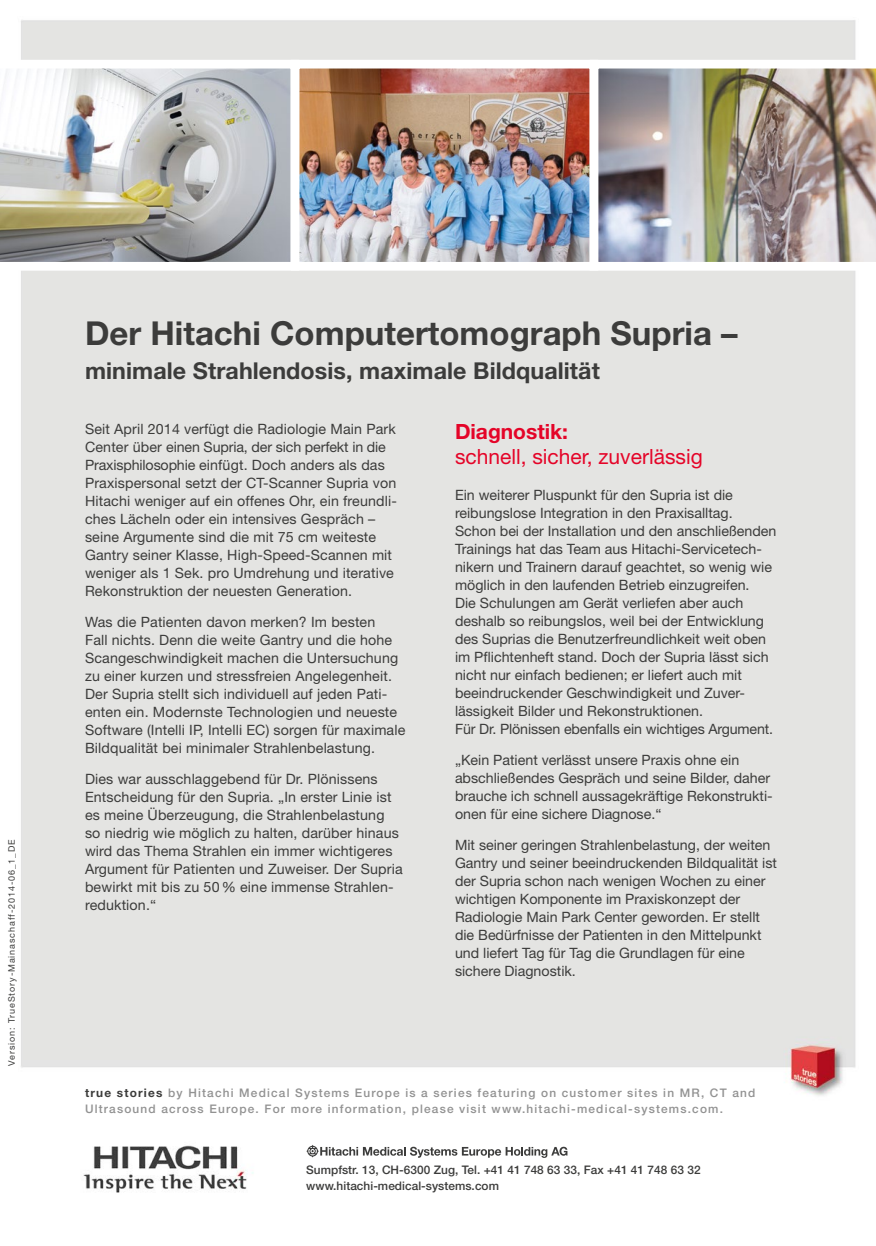
<style>
.page{position:relative;width:876px;height:1246px;background:#fff}
.page>*{position:absolute;margin:0;border:0;box-sizing:border-box;transform-origin:0 0}
.headline_a{font:700 33px "Helvetica Neue LT Std";color:#3c3c3b}
.headline_b{font:700 23.25px "Helvetica Neue LT Std";letter-spacing:.005em;color:#3c3c3b}
.Absatz-Headline_rot{font:21px/25.2px "Helvetica Neue LT Std";color:#e40428}
.Copy__10_12{font:14.25px/18px "Helvetica Neue LT Std";color:#3c3c3b}
.t1{font:500 11.85px "Helvetica Neue LT Std";letter-spacing:.1em;color:#929292}
.t2{font:500 11.85px "Helvetica Neue LT Std";letter-spacing:.005em;color:#3c3c3b}
.t3{font:9px "Helvetica Neue LT Std";letter-spacing:.1em;color:#3c3c3b}
.s1{font-weight:700}
.s2{font-weight:700;color:#3c3c3b}
</style>
<div class="page">
<img style="left:21px;top:20px;width:835px;height:1173px">
<svg style="left:306px;top:1144px;width:261px;height:14px"></svg>
<svg style="left:0;top:55px;width:286px;height:220px"></svg>
<img style="left:286px;top:55px;width:299px;height:220px">
<img style="left:585px;top:55px;width:291px;height:220px">
<p class="t3" style="left:6px;top:1066px;width:228px;rotate:-90deg">Version: TrueStory-Mainaschaff-2014-06_1_DE</p>
<p class="headline_a" style="left:85px;top:313px;width:654px">Der Hitachi Computertomograph Supria –</p>
<p class="headline_b" style="left:85px;top:356px;width:516px">minimale Strahlendosis, maximale Bildqualität</p>
<p class="Copy__10_12" style="left:85px;top:420px;width:313px">Seit April 2014 verfügt die Radiologie Main Park Center über einen Supria, der sich perfekt in die Praxisphilosophie einfügt. Doch anders als das Praxispersonal setzt der CT-Scanner Supria von Hitachi weniger auf ein offenes Ohr, ein freundli&shy;ches Lächeln oder ein intensives Gespräch – seine Argumente sind die mit 75 cm weiteste Gantry seiner Klasse, High-Speed-Scannen mit weniger als 1 Sek. pro Umdrehung und iterative Rekonstruktion der neuesten Generation.</p>
<p class="Copy__10_12" style="left:85px;top:613px;width:322px">Was die Patienten davon merken? Im besten<br>Fall nichts. Denn die weite Gantry und die hohe Scangeschwindigkeit machen die Untersuchung zu einer kurzen und stressfreien Angelegenheit.<br>Der Supria stellt sich individuell auf jeden Pati&shy;enten ein. Modernste Technologien und neueste Software (Intelli IP, Intelli EC) sorgen für maximale Bildqualität bei minimaler Strahlenbelastung.</p>
<p class="Copy__10_12" style="left:85px;top:770px;width:319px">Dies war ausschlaggebend für Dr. Plönissens Entscheidung für den Supria. „In erster Linie ist es meine Überzeugung, die Strahlenbelastung so niedrig wie möglich zu halten, darüber hinaus wird das Thema Strahlen ein immer wichtigeres Argument für Patienten und Zuweiser. Der Supria bewirkt mit bis zu 50% eine immense Strahlen&shy;reduktion.“</p>
<p class="Absatz-Headline_rot" style="left:455px;top:419px;width:249px"><span class="s1">Diagnostik:<br></span>schnell, sicher, zuverlässig</p>
<p class="Copy__10_12" style="left:455px;top:486px;width:323px">Ein weiterer Pluspunkt für den Supria ist die reibungslose Integration in den Praxisalltag.<br>Schon bei der Installation und den anschließenden Trainings hat das Team aus Hitachi-Servicetech&shy;nikern und Trainern darauf geachtet, so wenig wie möglich in den laufenden Betrieb einzugreifen.<br>Die Schulungen am Gerät verliefen aber auch deshalb so reibungslos, weil bei der Entwicklung des Suprias die Benutzerfreundlichkeit weit oben im Pflichtenheft stand. Doch der Supria lässt sich nicht nur einfach bedienen; er liefert auch mit beeindruckender Geschwindigkeit und Zuver&shy;lässigkeit Bilder und Rekonstruktionen.<br>Für Dr. Plönissen ebenfalls ein wichtiges Argument.</p>
<p class="Copy__10_12" style="left:455px;top:751px;width:319px">„Kein Patient verlässt unsere Praxis ohne ein abschließendes Gespräch und seine Bilder, daher brauche ich schnell aussagekräftige Rekonstrukti&shy;onen für eine sichere Diagnose.“</p>
<p class="Copy__10_12" style="left:455px;top:836px;width:324px">Mit seiner geringen Strahlenbelastung, der weiten Gantry und seiner beeindruckenden Bildqualität ist der Supria schon nach wenigen Wochen zu einer wichtigen Komponente im Praxiskonzept der Radiologie Main Park Center geworden. Er stellt die Bedürfnisse der Patienten in den Mittelpunkt und liefert Tag für Tag die Grundlagen für eine sichere Diagnostik.</p>
<p class="t1" style="left:85px;top:1086px;width:672px"><span class="s2">true stories</span> by Hitachi Medical Systems Europe is a series featuring on customer sites in MR, CT and</p>
<p class="t1" style="left:85px;top:1101px;width:639px">Ultrasound across Europe. For more information, please visit www.hitachi-medical-systems.com.</p>
<p class="t2" style="left:306px;top:1162px;width:396px">Sumpfstr. 13, CH-6300 Zug, Tel. +41 41 748 63 33, Fax +41 41 748 63 32</p>
<p class="t2" style="left:306px;top:1178px;width:194px">www.hitachi-medical-systems.com</p>
</div>
